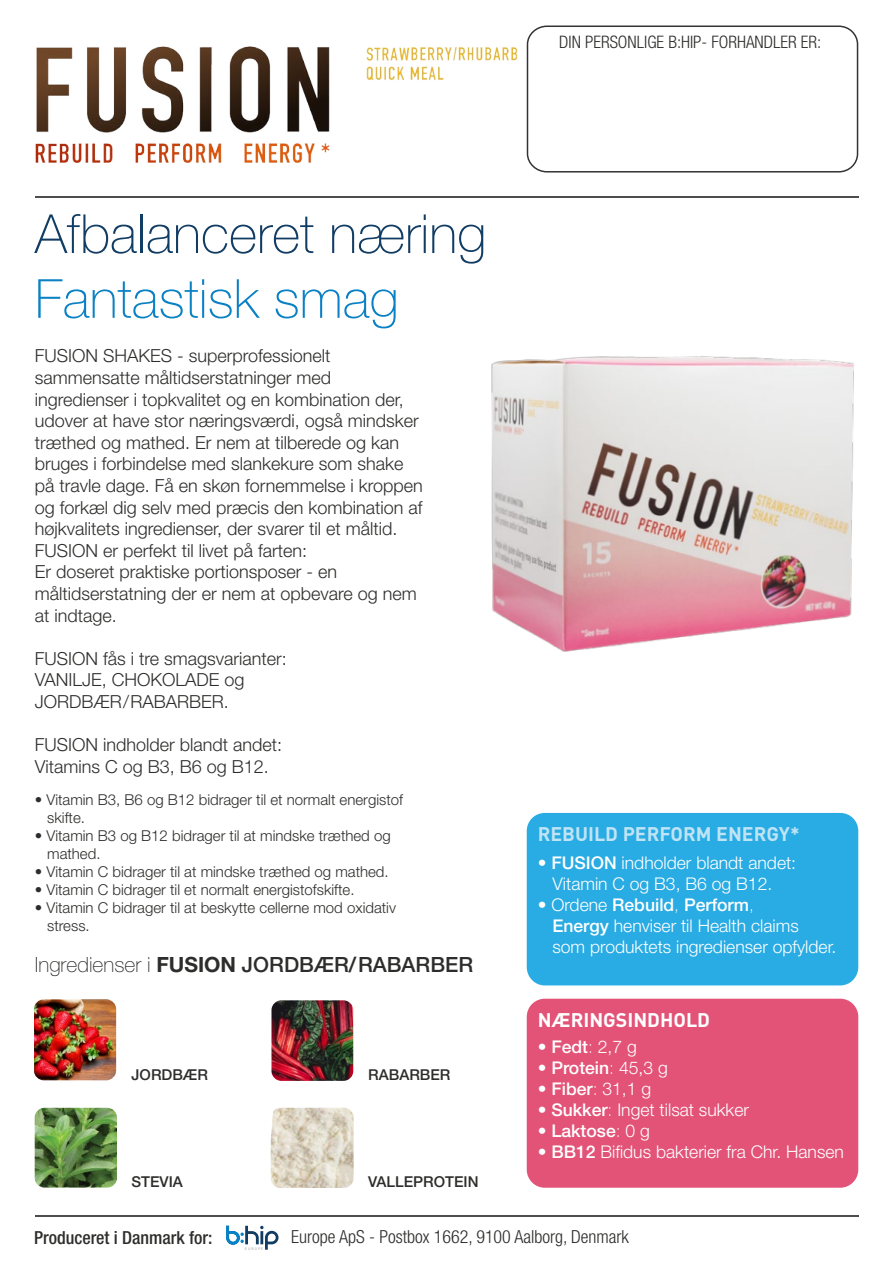
<style>
.page{position:relative;width:893px;height:1263px;background:#fff}
.page>*{position:absolute;margin:0;border:0;box-sizing:border-box;transform-origin:0 0}
.t1{font:100 54px "Helvetica Neue LT Std";color:#113c63}
.t2{font:100 54px "Helvetica Neue LT Std";color:#0a81c5}
.t3{font:500 21px "Helvetica Neue LT Std";color:#2d2d2c}
.t4{font:700 19.5px "DIN Pro";color:#bfe4f5}
.t5{font:700 19.5px "DIN Pro";color:#fff}
.t6{font:300 18px/21.6px "Helvetica Neue LT Std";color:#2d2d2c}
.t7{font:300 condensed 18px "Helvetica Neue LT Std";color:#2d2d2c}
.t8{font:500 condensed 18px "Helvetica Neue LT Std";color:#2d2d2c}
.t9{font:300 17.55px/21px "Helvetica Neue LT Std";color:#fff;text-align:center}
.t10{font:500 17.55px "Helvetica Neue LT Std";color:#fff}
.t11{font:300 condensed 17.25px "Helvetica Neue LT Std";color:#2d2d2c}
.t12{font:300 15px/18px "Helvetica Neue LT Std";color:#2d2d2c}
.t13{font:500 15px "Helvetica Neue LT Std";color:#2d2d2c}
.t14{font:500 3.6px "DIN Pro";color:#b1b0b0}
.s1{font-weight:100}
.s2{font-weight:700}
.s3{font-weight:500}
.s4{font-weight:300}
.s5{font-size:3.45px}
</style>
<div class="page">
<hr style="left:35px;top:196px;width:823px;height:2px;background:#4c4d4d">
<hr style="left:35px;top:1215px;width:823px;height:2px;background:#4c4d4d">
<svg style="left:226px;top:1226px;width:53px;height:24px"></svg>
<div style="left:527px;top:26px;width:331px;height:147px;border:2px solid #333;border-radius:19px"></div>
<div style="left:527px;top:999px;width:331px;height:189px;background:#e25377;border-radius:18px"></div>
<div style="left:527px;top:813px;width:331px;height:172px;background:#29abe3;border-radius:18px"></div>
<img style="left:35px;top:1108px;width:82px;height:79px">
<img style="left:271px;top:1108px;width:83px;height:80px">
<img style="left:35px;top:46px;width:483px;height:117px">
<img style="left:271px;top:1000px;width:82px;height:81px">
<img style="left:34px;top:999px;width:82px;height:81px">
<img style="left:491px;top:356px;width:363px;height:296px">
<p class="t11" style="left:559px;top:32px;width:264px">DIN PERSONLIGE B:HIP- FORHANDLER ER:</p>
<h1 class="t1" style="left:35px;top:203px;width:453px">Afbalanceret næring</h1>
<h1 class="t2" style="left:35px;top:268px;width:365px">Fantastisk smag</h1>
<p class="t6" style="left:35px;top:345px;width:390px">FUSION SHAKES - superprofessionelt sammensatte måltidserstatninger med ingredienser i topkvalitet og en kombination der, udover at have stor næringsværdi, også mindsker træthed og mathed. Er nem at tilberede og kan bruges i forbindelse med slankekure som shake på travle dage. Få en skøn fornemmelse i kroppen og forkæl dig selv med præcis den kombination af højkvalitets ingredienser, der svarer til et måltid.<br>FUSION er perfekt til livet på farten:<br>Er doseret praktiske portionsposer - en måltidserstatning der er nem at opbevare og nem at indtage.</p>
<p class="t6" style="left:35px;top:647px;width:254px">FUSION fås i tre smagsvarianter:<br>VANILJE, CHOKOLADE og<br>JORDBÆR/RABARBER.</p>
<p class="t6" style="left:35px;top:734px;width:249px">FUSION indholder blandt andet:<br>Vitamins C og B3, B6 og B12.</p>
<p class="t12" style="left:47px;top:790px;width:357px;text-indent:-13px">• Vitamin B3, B6 og B12 bidrager til et normalt energistof skifte.</p>
<p class="t12" style="left:47px;top:826px;width:345px;text-indent:-13px">• Vitamin B3 og B12 bidrager til at mindske træthed og mathed.</p>
<p class="t12" style="left:35px;top:862px;width:356px">• Vitamin C bidrager til at mindske træthed og mathed.</p>
<p class="t12" style="left:35px;top:880px;width:321px">• Vitamin C bidrager til et normalt energistofskifte.</p>
<p class="t12" style="left:47px;top:898px;width:350px;text-indent:-13px">• Vitamin C bidrager til at beskytte cellerne mod oxidativ stress.</p>
<p class="t3" style="left:35px;top:952px;width:440px"><span class="s1">Ingredienser i</span> <span class="s2">FUSION</span> JORDBÆR/RABARBER</p>
<p class="t13" style="left:132px;top:1066px;width:78px">JORDBÆR</p>
<p class="t13" style="left:368px;top:1066px;width:84px">RABARBER</p>
<p class="t13" style="left:132px;top:1173px;width:53px">STEVIA</p>
<p class="t13" style="left:368px;top:1173px;width:112px">VALLEPROTEIN</p>
<p class="t4" style="left:538px;top:817px;width:263px">REBUILD PERFORM ENERGY*</p>
<p class="t9" style="left:538px;top:852px;width:260px"><span class="s1">•</span> <span class="s3">FUSION</span> indholder blandt andet:<br>Vitamin C og B3, B6 og B12.</p>
<p class="t9" style="left:552px;top:894px;width:286px;text-align:left;text-indent:-15px"><span class="s1">•</span> Ordene <span class="s3">Rebuild</span><span class="s1">,</span> <span class="s3">Perform</span><span class="s1">,<br></span><span class="s3">Energy</span> henviser til Health claims<br>som produktets ingredienser opfylder.</p>
<p class="t5" style="left:538px;top:1004px;width:174px">NÆRINGSINDHOLD</p>
<p class="t10" style="left:538px;top:1036px;width:101px"><span class="s1">•</span> Fedt<span class="s1">:</span> <span class="s4">2,7 g</span></p>
<p class="t10" style="left:538px;top:1057px;width:132px"><span class="s1">•</span> Protein<span class="s1">:</span> <span class="s4">45,3 g</span></p>
<p class="t10" style="left:538px;top:1078px;width:115px"><span class="s1">•</span> Fiber<span class="s1">:</span> <span class="s4">31,1 g</span></p>
<p class="t9" style="left:538px;top:1099px;width:213px"><span class="s1">•</span> <span class="s3">Sukker</span><span class="s1">:</span> Inget tilsat sukker</p>
<p class="t10" style="left:538px;top:1120px;width:114px"><span class="s1">•</span> Laktose<span class="s1">:</span> <span class="s4">0 g</span></p>
<p class="t9" style="left:538px;top:1141px;width:308px"><span class="s1">•</span> <span class="s3">BB12</span> Bifidus bakterier fra Chr. Hansen</p>
<p class="t8" style="left:34px;top:1227px;width:180px">Produceret i Danmark for:</p>
<p class="t14" style="left:245px;top:1245px;width:20px">EUR<span class="s5">O</span>PE</p>
<p class="t7" style="left:291px;top:1226px;width:339px">Europe ApS - Postbox 1662, 9100 Aalborg, Denmark</p>
</div>
